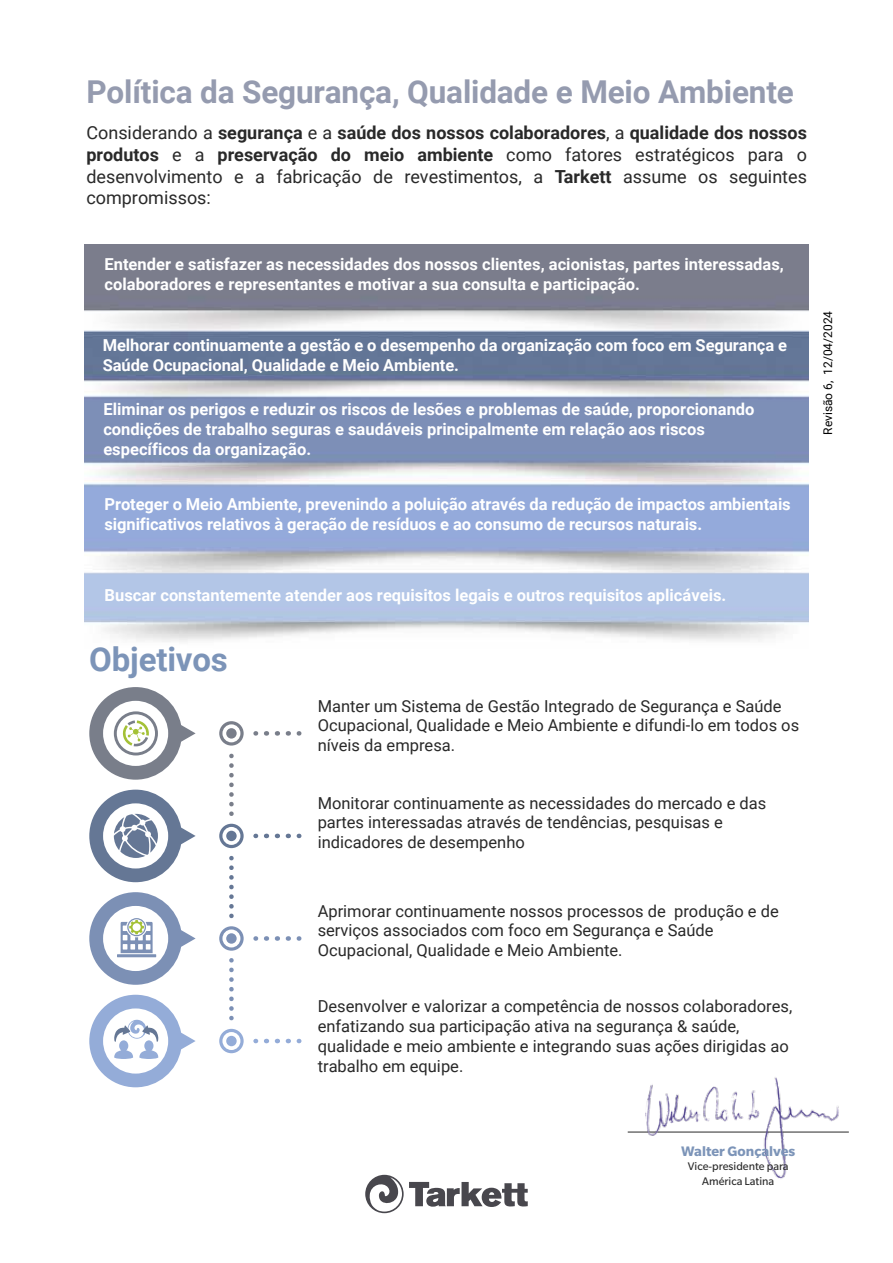
<style>
.page{position:relative;width:893px;height:1263px;background:#fff}
.page>*{position:absolute;margin:0;border:0;box-sizing:border-box;transform-origin:0 0}
.t1{font:700 33px "Roboto";letter-spacing:-.005em;color:#7c94b8}
.t2{font:700 31.5px "Roboto";letter-spacing:-.005em;color:#959baf}
.t3{font:18px/21.6px "Roboto";color:#292929;text-align:justify}
.t4{font:700 16.5px/19.8px "Roboto";color:#fff}
.t5{font:16.5px/19.8px "Roboto";color:#292929}
.t6{font:700 15px "Slate Pro";color:#7c94b8}
.t7{font:12px/14.4px "Slate Pro";color:#292929;text-align:center}
.t8{font:12px "Roboto";color:#000}
.s1{font-weight:700}
</style>
<div class="page">
<img style="left:85px;top:244px;width:723px;height:398px">
<svg style="left:365px;top:1175px;width:163px;height:38px"></svg>
<svg style="left:89px;top:687px;width:107px;height:93px"></svg>
<svg style="left:89px;top:790px;width:107px;height:92px"></svg>
<svg style="left:89px;top:892px;width:107px;height:93px"></svg>
<svg style="left:89px;top:995px;width:107px;height:92px"></svg>
<svg style="left:219px;top:721px;width:25px;height:24px"></svg>
<div style="left:226px;top:728px;width:11px;height:11px;background:#797e8a;border-radius:50%"></div>
<svg style="left:219px;top:824px;width:25px;height:24px"></svg>
<div style="left:226px;top:831px;width:11px;height:10px;background:#657795;border-radius:50%"></div>
<svg style="left:219px;top:926px;width:25px;height:25px"></svg>
<div style="left:226px;top:933px;width:11px;height:11px;background:#7c90b5;border-radius:50%"></div>
<svg style="left:219px;top:1029px;width:25px;height:24px"></svg>
<div style="left:226px;top:1036px;width:11px;height:10px;background:#94acd8;border-radius:50%"></div>
<svg style="left:266px;top:731px;width:34px;height:5px"></svg>
<svg style="left:266px;top:834px;width:34px;height:4px"></svg>
<svg style="left:266px;top:936px;width:34px;height:5px"></svg>
<svg style="left:266px;top:1039px;width:34px;height:4px"></svg>
<svg style="left:229px;top:765px;width:5px;height:50px"></svg>
<svg style="left:229px;top:868px;width:5px;height:49px"></svg>
<svg style="left:229px;top:970px;width:5px;height:49px"></svg>
<img style="left:627px;top:1077px;width:222px;height:102px">
<h2 class="t2" style="left:86px;top:70px;width:709px">Política da Segurança, Qualidade e Meio Ambiente</h2>
<p class="t3" style="left:86px;top:121px;width:722px">Considerando a <span class="s1">segurança</span> e a <span class="s1">saúde dos nossos colaboradores</span>, a <span class="s1">qualidade dos nossos produtos</span> e a <span class="s1">preservação do meio ambiente</span> como fatores estratégicos para o desenvolvimento e a fabricação de revestimentos, a <span class="s1">Tarkett</span> assume os seguintes compromissos:</p>
<p class="t4" style="left:105px;top:254px;width:681px">Entender e satisfazer as necessidades dos nossos clientes, acionistas, partes interessadas, colaboradores e representantes e motivar a sua consulta e participação.</p>
<p class="t4" style="left:103px;top:335px;width:686px">Melhorar continuamente a gestão e o desempenho da organização com foco em Segurança e<br>Saúde Ocupacional, Qualidade e Meio Ambiente.</p>
<p class="t4" style="left:103px;top:399px;width:653px">Eliminar os perigos e reduzir os riscos de lesões e problemas de saúde, proporcionando condições de trabalho seguras e saudáveis principalmente em relação aos riscos específicos da organização.</p>
<p class="t4" style="left:105px;top:494px;width:688px">Proteger o Meio Ambiente, prevenindo a poluição através da redução de impactos ambientais significativos relativos à geração de resíduos e ao consumo de recursos naturais.</p>
<p class="t8" style="left:819px;top:435px;width:125px;rotate:-90deg">Revisão 6, 12/04/2024</p>
<p class="t4" style="left:105px;top:584px;width:623px">Buscar constantemente atender aos requisitos legais e outros requisitos aplicáveis.</p>
<h1 class="t1" style="left:89px;top:636px;width:140px">Objetivos</h1>
<p class="t5" style="left:318px;top:695px;width:483px">Manter um Sistema de Gestão Integrado de Segurança e Saúde<br>Ocupacional, Qualidade e Meio Ambiente e difundi-lo em todos os níveis da empresa.</p>
<p class="t5" style="left:318px;top:792px;width:450px">Monitorar continuamente as necessidades do mercado e das partes interessadas através de tendências, pesquisas e indicadores de desempenho</p>
<p class="t5" style="left:318px;top:900px;width:463px">Aprimorar continuamente nossos processos de produção e de serviços associados com foco em Segurança e Saúde<br>Ocupacional, Qualidade e Meio Ambiente.</p>
<p class="t5" style="left:318px;top:996px;width:476px">Desenvolver e valorizar a competência de nossos colaboradores, enfatizando sua participação ativa na segurança &amp; saúde, qualidade e meio ambiente e integrando suas ações dirigidas ao trabalho em equipe.</p>
<p class="t6" style="left:681px;top:1143px;width:116px">Walter Gonçalves</p>
<p class="t7" style="left:688px;top:1159px;width:102px">Vice-presidente para<br>América Latina</p>
</div>
